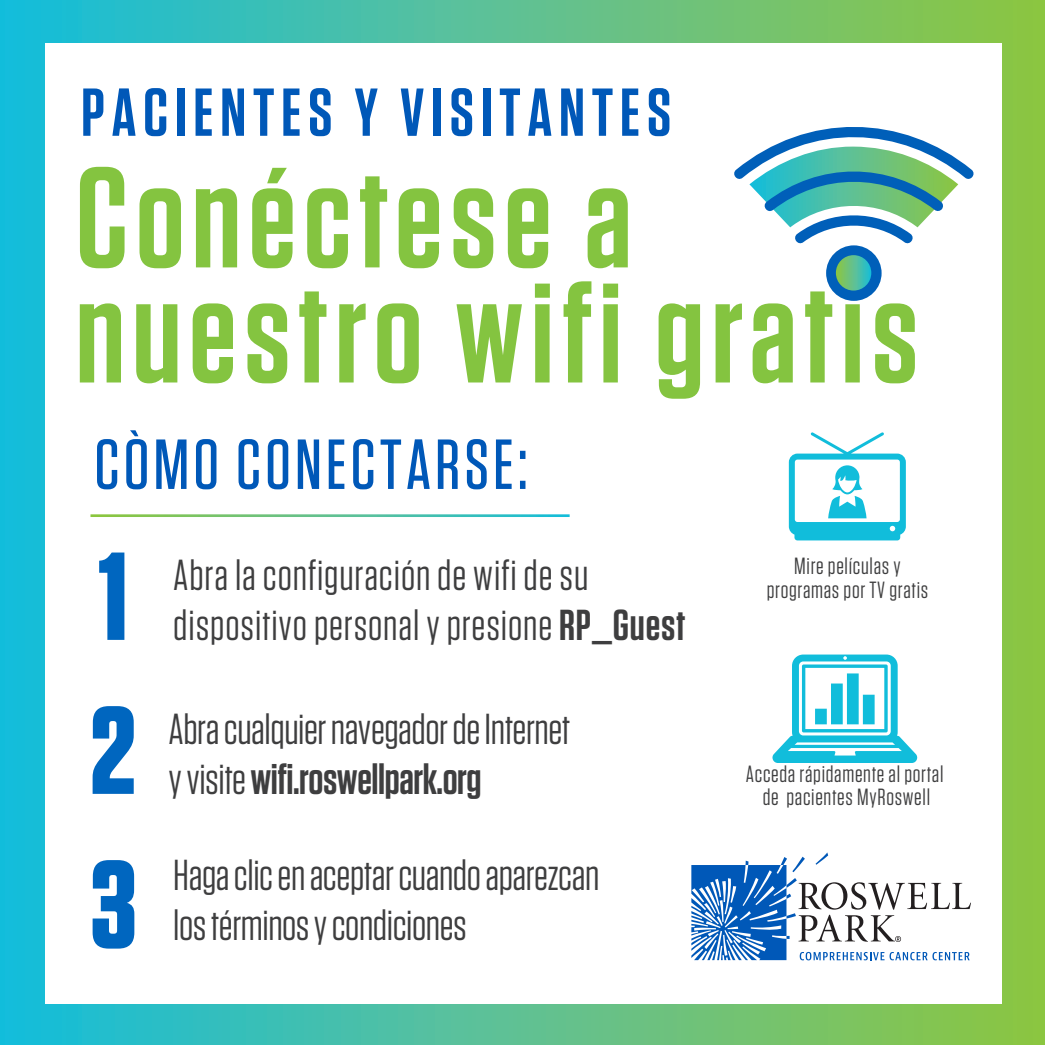
<style>
.page{position:relative;width:1045px;height:1045px;background:#fff}
.page>*{position:absolute;margin:0;border:0;box-sizing:border-box;transform-origin:0 0}
.t1{font:600 142.25px/115px "Tungsten";letter-spacing:.05em;color:#84c440}
.t2{font:700 124.25px "Tungsten";color:#0066bf}
.t3{font:500 70.5px "Tungsten";letter-spacing:.06em;color:#0058b8}
.t4{font:600 67.5px "Tungsten";letter-spacing:.1em;color:#0058b8}
.t5{font:43.25px/49.5px "Tungsten";letter-spacing:-.01em;color:#3e3e3f}
.t6{font:43.25px/49.5px "Tungsten";letter-spacing:.02em;color:#3e3e3f}
.t7{font:23.5px/23.5px "Tungsten";letter-spacing:.03em;color:#3e3e3f;text-align:center}
.s1{font-weight:600}
</style>
<div class="page">
<div style="left:0;top:0;width:1044px;height:1044px;background:linear-gradient(to right,#1bbdde,#95c543)"></div>
<div style="left:45px;top:43px;width:956px;height:960px;background:#fff"></div>
<svg style="left:691px;top:852px;width:279px;height:107px"></svg>
<svg style="left:788px;top:432px;width:117px;height:108px"></svg>
<svg style="left:772px;top:654px;width:144px;height:108px"></svg>
<svg style="left:734px;top:127px;width:240px;height:119px"></svg>
<div style="left:825px;top:245px;width:56px;height:56px;background:#005fb9;border-radius:50%"></div>
<svg style="left:835px;top:255px;width:35px;height:35px"></svg>
<p class="t4" style="left:81px;top:77px;width:591px">PACIENTES Y VISITANTES</p>
<p class="t1" style="left:76px;top:163px;width:844px">Conéctese a nuestro wifi gratis</p>
<p class="t3" style="left:94px;top:427px;width:434px">CÒMO CONECTARSE:</p>
<p class="t2" style="left:98px;top:530px;width:31px">1</p>
<p class="t2" style="left:90px;top:684px;width:47px">2</p>
<p class="t2" style="left:90px;top:837px;width:48px">3</p>
<p class="t6" style="left:173px;top:551px;width:513px">Abra la configuración de wifi de su dispositivo personal y presione <span class="s1">RP_Guest</span></p>
<p class="t5" style="left:168px;top:705px;width:403px">Abra cualquier navegador de Internet y visite <span class="s1">wifi.roswellpark.org</span></p>
<p class="t5" style="left:173px;top:851px;width:427px">Haga clic en aceptar cuando aparezcan los términos y condiciones</p>
<p class="t7" style="left:766px;top:554px;width:163px">Mire películas y programas por TV gratis</p>
<p class="t7" style="left:745px;top:761px;width:199px">Acceda rápidamente al portal de pacientes MyRoswell</p>
</div>
